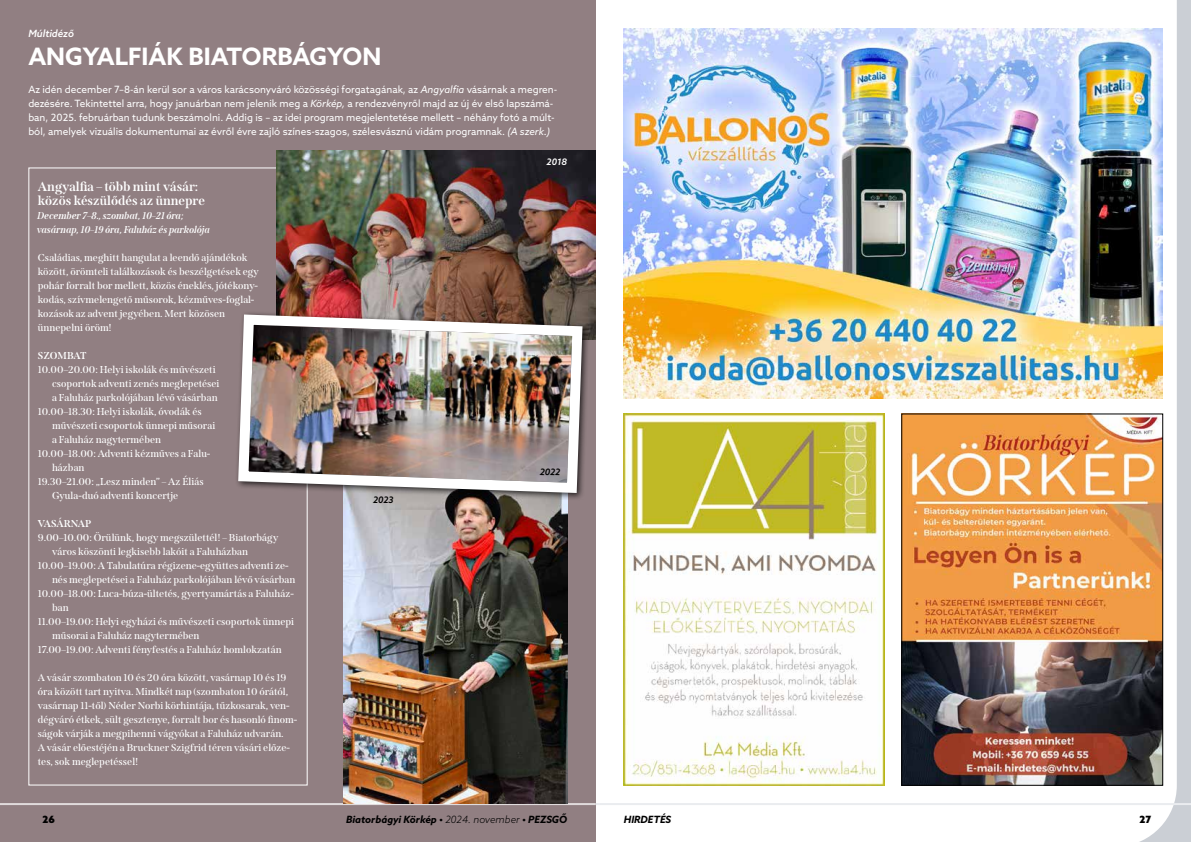
<style>
.page{position:relative;width:1191px;height:842px;background:#fff}
.page>*{position:absolute;margin:0;border:0;box-sizing:border-box;transform-origin:0 0}
.t1{font:700 24px "Azo Sans";color:#fff}
.t2{font:700 13px/14px "Span";color:#fff}
.t3{font:600 10px/14px "Span";color:#fff}
.t4{font:10px/14px "Azo Sans";color:#fff}
.t5{font:italic 700 10px/14px "Span";color:#fff}
.t6{font:italic 700 10px "Azo Sans";color:#000}
.t7{font:700 10px "Span";letter-spacing:-.005em;color:#fff}
.t8{font:italic 500 10px "Azo Sans";color:#fff}
.t9{font:900 10px "Azo Sans";color:#000}
.t10{font:italic 500 9px "Azo Sans";color:#000}
.t11{font:italic 500 9px "Azo Sans";color:#fff}
.s1{font-style:italic}
.s2{font-weight:300}
</style>
<div class="page">
<div style="left:0;top:0;width:595px;height:842px;background:#917f82"></div>
<svg style="left:1115px;top:0;width:76px;height:842px"></svg>
<hr style="left:595px;top:803px;width:596px;height:2px;background:#eaecef">
<img style="left:624px;top:28px;width:538px;height:370px">
<hr style="left:0;top:803px;width:595px;height:2px;background:#e0dbdc">
<img style="left:903px;top:416px;width:258px;height:367px">
<div style="left:901px;top:414px;width:262px;height:371px;border:1px solid #000"></div>
<img style="left:624px;top:414px;width:260px;height:371px">
<img style="left:344px;top:501px;width:223px;height:302px">
<img style="left:277px;top:151px;width:318px;height:188px">
<div style="left:234px;top:311px;width:356px;height:190px;background:#000;opacity:.75"></div>
<img style="left:234px;top:309px;width:353px;height:189px">
<p class="t8" style="left:28px;top:27px;width:47px">Múltidéző</p>
<h1 class="t1" style="left:28px;top:40px;width:354px">ANGYALFIÁK BIATORBÁGYON</h1>
<p class="t4" style="left:28px;top:82px;width:530px">Az idén december 7–8-án kerül sor a város karácsonyváró közösségi forgatagának, az <span class="s1">Angyalfia</span> vásárnak a megren&shy;dezésére. Tekintettel arra, hogy januárban nem jelenik meg a <span class="s1">Körkép,</span> a rendezvényről majd az új év első lapszámá&shy;ban, 2025. februárban tudunk beszámolni. Addig is – az idei program megjelentetése mellett – néhány fotó a múlt&shy;ból, amelyek vizuális dokumentumai az évről évre zajló színes-szagos, szélesvásznú vidám programnak. <span class="s1">(A szerk.)</span></p>
<h2 class="t2" style="left:38px;top:179px;width:168px">Angyalfia – több mint vásár: közös készülődés az ünnepre</h2>
<p class="t5" style="left:38px;top:209px;width:174px">December 7–8., szombat, 10–21 óra; vasárnap, 10–19 óra, Faluház és parkolója</p>
<p class="t3" style="left:38px;top:251px;width:222px">Családias, meghitt hangulat a leendő ajándékok között, örömteli találkozások és beszélgetések egy pohár forralt bor mellett, közös éneklés, jótékony&shy;kodás, szívmelengető műsorok, kézműves-foglal&shy;kozások az advent jegyében. Mert közösen ünnepelni öröm!</p>
<p class="t7" style="left:38px;top:350px;width:50px">SZOMBAT</p>
<p class="t3" style="left:38px;top:363px;width:179px">10.00–20.00: Helyi iskolák és művészeti</p>
<p class="t3" style="left:52px;top:377px;width:169px">csoportok adventi zenés meglepetései</p>
<p class="t3" style="left:52px;top:391px;width:167px">a Faluház parkolójában lévő vásárban</p>
<p class="t3" style="left:38px;top:405px;width:165px">10.00–18.30: Helyi iskolák, óvodák és</p>
<p class="t3" style="left:52px;top:419px;width:165px">művészeti csoportok ünnepi műsorai</p>
<p class="t3" style="left:52px;top:433px;width:110px">a Faluház nagytermében</p>
<p class="t3" style="left:38px;top:447px;width:174px">10.00–18.00: Adventi kézműves a Falu-</p>
<p class="t3" style="left:52px;top:461px;width:34px">házban</p>
<p class="t3" style="left:38px;top:475px;width:167px">19.30–21.00: „Lesz minden” – Az Éliás</p>
<p class="t3" style="left:52px;top:489px;width:128px">Gyula-duó adventi koncertje</p>
<p class="t7" style="left:38px;top:518px;width:55px">VASÁRNAP</p>
<p class="t3" style="left:38px;top:531px;width:242px">9.00–10.00: Örülünk, hogy megszülettél! – Biatorbágy</p>
<p class="t3" style="left:52px;top:545px;width:198px">város köszönti legkisebb lakóit a Faluházban</p>
<p class="t3" style="left:38px;top:559px;width:252px">10.00–19.00: A Tabulatúra régizene-együttes adventi ze-</p>
<p class="t3" style="left:52px;top:573px;width:245px">nés meglepetései a Faluház parkolójában lévő vásárban</p>
<p class="t3" style="left:38px;top:587px;width:257px">10.00–18.00: Luca-búza-ültetés, gyertyamártás a Faluház-</p>
<p class="t3" style="left:52px;top:601px;width:18px">ban</p>
<p class="t3" style="left:38px;top:615px;width:258px">11.00–19.00: Helyi egyházi és művészeti csoportok ünnepi</p>
<p class="t3" style="left:52px;top:629px;width:149px">műsorai a Faluház nagytermében</p>
<p class="t3" style="left:38px;top:643px;width:245px">17.00–19.00: Adventi fényfestés a Faluház homlokzatán</p>
<p class="t3" style="left:38px;top:671px;width:261px">A vásár szombaton 10 és 20 óra között, vasárnap 10 és 19 óra között tart nyitva. Mindkét nap (szombaton 10 órától, vasárnap 11-től) Néder Norbi körhintája, tűzkosarak, ven&shy;dégváró étkek, sült gesztenye, forralt bor és hasonló finom&shy;ságok várják a megpihenni vágyókat a Faluház udvarán.<br>A vásár előestéjén a Bruckner Szigfrid téren vásári előze&shy;tes, sok meglepetéssel!</p>
<p class="t10" style="left:373px;top:494px;width:22px">2023</p>
<p class="t11" style="left:546px;top:156px;width:22px">2018</p>
<p class="t10" style="left:540px;top:466px;width:22px;rotate:2deg">2022</p>
<p class="t9" style="left:43px;top:813px;width:14px">26</p>
<p class="t6" style="left:346px;top:813px;width:222px">Biatorbágyi Körkép • <span class="s2">2024. november</span> • PEZSGŐ</p>
<p class="t6" style="left:624px;top:813px;width:49px">HIRDETÉS</p>
<p class="t9" style="left:1139px;top:813px;width:13px">27</p>
</div>
